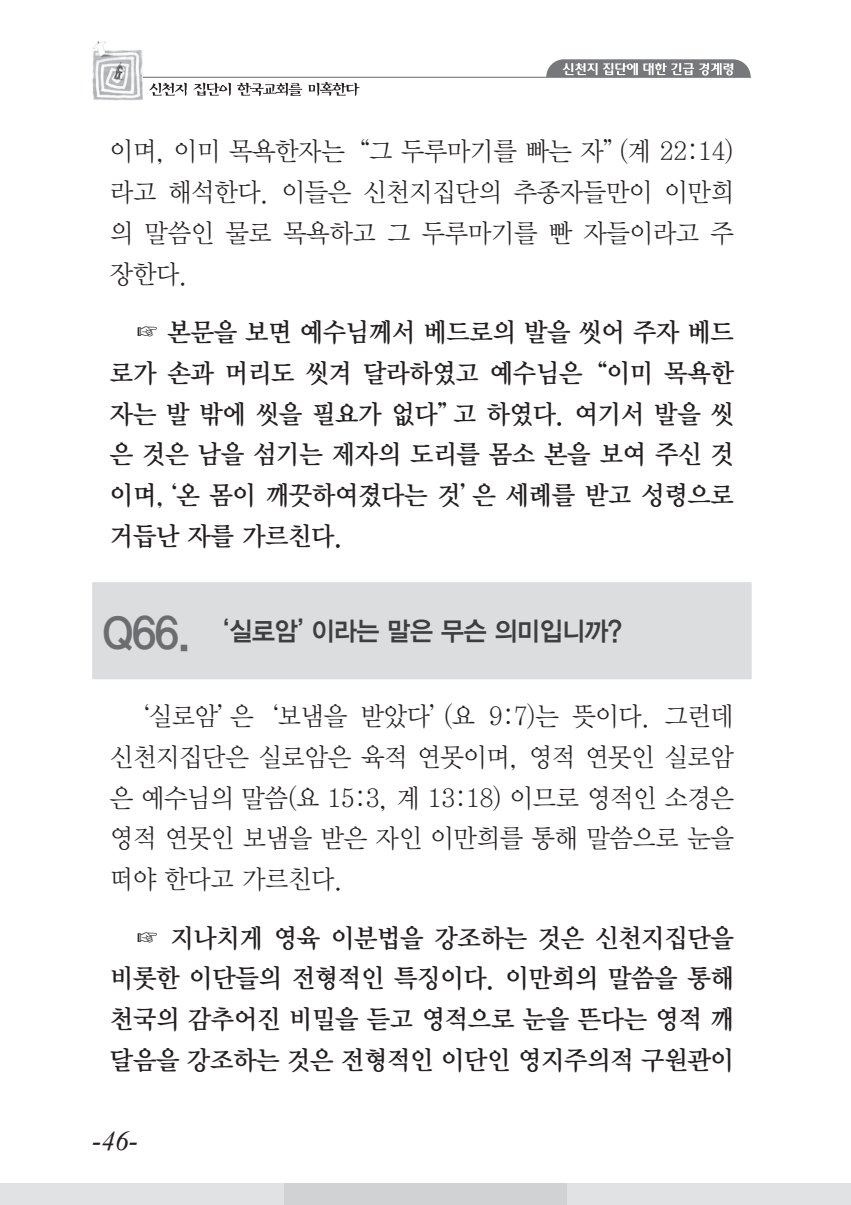
<style>
.page{position:relative;width:851px;height:1205px;background:#fff}
.page>*{position:absolute;margin:0;border:0;box-sizing:border-box;transform-origin:0 0}
.t1{font:italic 27.5px "Times New Roman";color:#231f20}
.t2{font:26.25px/40.8px "YDIY Mj O340";letter-spacing:-.015em;color:#231f20;text-align:justify;scale:.95 1}
.t3{font:26.25px/40.8px "YDIY Mj O320";letter-spacing:-.015em;color:#231f20;text-align:justify;scale:.95 1}
.t4{font:26.25px "YDIYGO340";letter-spacing:-.015em;color:#3e3e3f;scale:.95 1}
.s1{font-size:45px;color:#6c6d70}
</style>
<div class="page">
<div style="left:0;top:1183px;width:283px;height:22px;background:#e1e2e4"></div>
<div style="left:284px;top:1183px;width:283px;height:22px;background:#d1d2d4"></div>
<div style="left:567px;top:1183px;width:283px;height:22px;background:#e1e2e4"></div>
<hr style="left:125px;top:77px;width:626px;height:1px;background:#76787b">
<svg style="left:546px;top:59px;width:204px;height:18px;background:#999b9d"></svg>
<svg style="left:149px;top:83px;width:38px;height:13px"></svg>
<svg style="left:193px;top:83px;width:38px;height:13px"></svg>
<svg style="left:237px;top:83px;width:65px;height:13px"></svg>
<svg style="left:308px;top:82px;width:51px;height:14px"></svg>
<img style="left:92px;top:41px;width:51px;height:59px">
<div style="left:92px;top:582px;width:659px;height:97px;background:#dcdddf"></div>
<p class="t3" style="left:110px;top:131px;width:658px">이며, 이미 목욕한자는“그 두루마기를 빠는 자”(계 22:14) 라고 해석한다. 이들은 신천지집단의 추종자들만이 이만희 의 말씀인 물로 목욕하고 그 두루마기를 빤 자들이라고 주 장한다.</p>
<p class="t2" style="left:110px;top:313px;width:658px;text-indent:25px">☞ 본문을 보면 예수님께서 베드로의 발을 씻어 주자 베드 로가 손과 머리도 씻겨 달라하였고 예수님은“이미 목욕한 자는 발 밖에 씻을 필요가 없다”고 하였다. 여기서 발을 씻 은 것은 남을 섬기는 제자의 도리를 몸소 본을 보여 주신 것 이며,‘온 몸이 깨끗하여졌다는 것’은 세례를 받고 성령으로 거듭난 자를 가르친다.</p>
<p class="t4" style="left:103px;top:616px;width:548px"><span class="s1">Q66.</span> ‘실로암’이라는 말은 무슨 의미입니까?</p>
<p class="t3" style="left:110px;top:696px;width:658px;text-indent:14px">‘실로암’은‘보냄을 받았다’(요 9:7)는 뜻이다. 그런데 신천지집단은 실로암은 육적 연못이며, 영적 연못인 실로암 은 예수님의 말씀(요 15:3, 계 13:18) 이므로 영적인 소경은 영적 연못인 보냄을 받은 자인 이만희를 통해 말씀으로 눈을 떠야 한다고 가르친다.</p>
<p class="t2" style="left:110px;top:918px;width:658px;text-indent:25px">☞ 지나치게 영육 이분법을 강조하는 것은 신천지집단을 비롯한 이단들의 전형적인 특징이다. 이만희의 말씀을 통해 천국의 감추어진 비밀을 듣고 영적으로 눈을 뜬다는 영적 깨 달음을 강조하는 것은 전형적인 이단인 영지주의적 구원관이</p>
<p class="t1" style="left:92px;top:1122px;width:47px">-46-</p>
</div>
